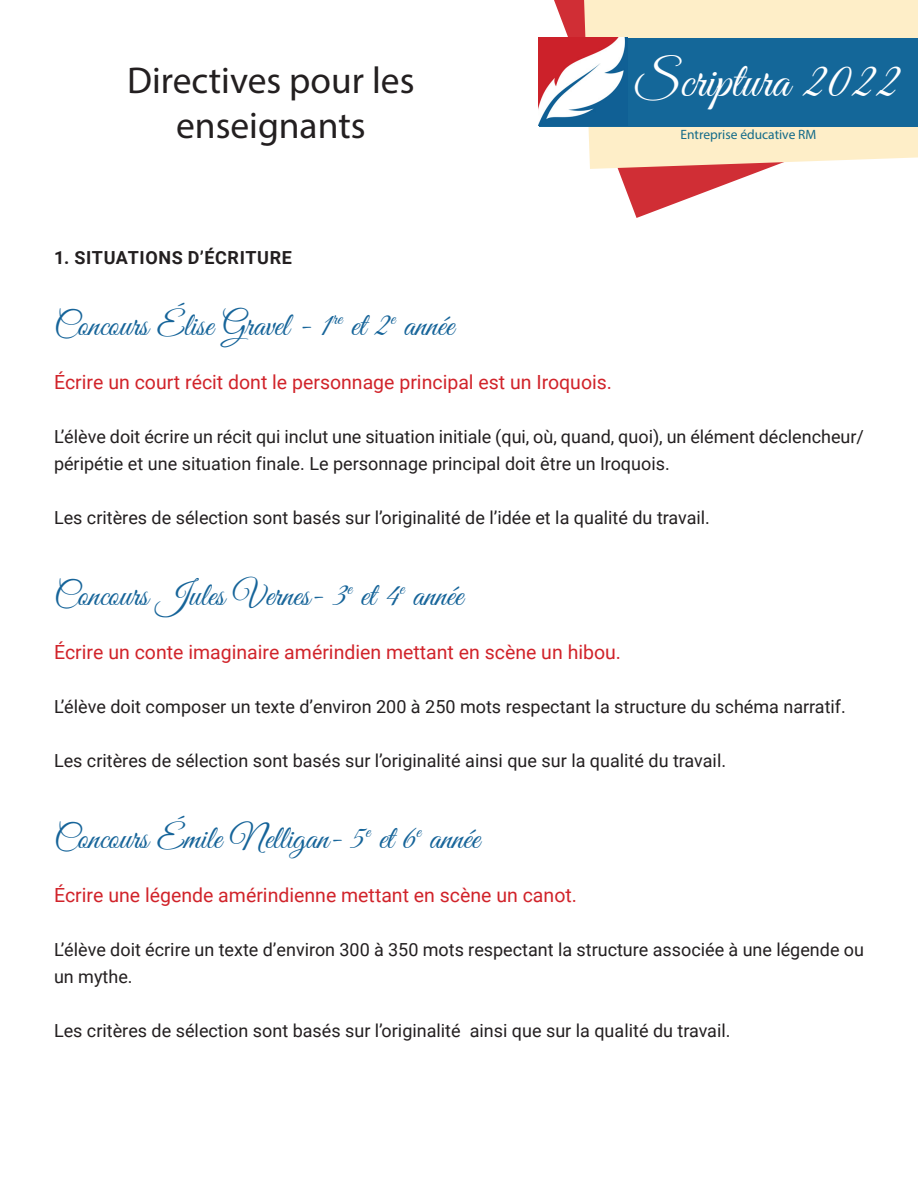
<style>
.page{position:relative;width:918px;height:1188px;background:#fff}
.page>*{position:absolute;margin:0;border:0;box-sizing:border-box;transform-origin:0 0}
.t1{font:49.5px "Great Vibes";color:#fff}
.t2{font:37.5px "Myriad Pro";color:#231f20}
.t3{font:33px "Great Vibes";color:#166499}
.t4{font:19.5px "Roboto";color:#d1232a}
.t5{font:18px/27px "Roboto";color:#231f20}
.t6{font:700 18px "Roboto";letter-spacing:.035em;color:#231f20}
.t7{font:13.5px "Myriad Pro";color:#146b89}
</style>
<div class="page">
<svg style="left:554px;top:0;width:212px;height:218px"></svg>
<svg style="left:584px;top:0;width:334px;height:169px;background:#fceac7"></svg>
<div style="left:539px;top:38px;width:379px;height:89px;background:#146799"></div>
<img style="left:538px;top:38px;width:88px;height:87px">
<p class="t2" style="left:127px;top:58px;width:289px">Directives pour les</p>
<p class="t2" style="left:176px;top:103px;width:191px">enseignants</p>
<p class="t1" style="left:635px;top:50px;width:266px">Scriptura 2022</p>
<p class="t7" style="left:681px;top:126px;width:137px">Entreprise éducative RM</p>
<p class="t6" style="left:54px;top:245px;width:240px">1. SITUATIONS D’ÉCRITURE</p>
<p class="t3" style="left:54px;top:304px;width:401px">Concours Élise Gravel - 1<sup>re</sup> et 2<sup>e</sup> année</p>
<p class="t4" style="left:54px;top:368px;width:560px">Écrire un court récit dont le personnage principal est un Iroquois.</p>
<p class="t5" style="left:54px;top:422px;width:811px">L’élève doit écrire un récit qui inclut une situation initiale (qui, où, quand, quoi), un élément déclencheur/ péripétie et une situation finale. Le personnage principal doit être un Iroquois.</p>
<p class="t5" style="left:54px;top:503px;width:658px">Les critères de sélection sont basés sur l’originalité de l’idée et la qualité du travail.</p>
<p class="t3" style="left:54px;top:574px;width:410px">Concours Jules Vernes- 3<sup>e</sup> et 4<sup>e</sup> année</p>
<p class="t4" style="left:54px;top:638px;width:569px">Écrire un conte imaginaire amérindien mettant en scène un hibou.</p>
<p class="t5" style="left:54px;top:692px;width:793px">L’élève doit composer un texte d’environ 200 à 250 mots respectant la structure du schéma narratif.</p>
<p class="t5" style="left:54px;top:746px;width:674px">Les critères de sélection sont basés sur l’originalité ainsi que sur la qualité du travail.</p>
<p class="t3" style="left:54px;top:817px;width:427px">Concours Émile Nelligan- 5<sup>e</sup> et 6<sup>e</sup> année</p>
<p class="t4" style="left:54px;top:881px;width:524px">Écrire une légende amérindienne mettant en scène un canot.</p>
<p class="t5" style="left:54px;top:935px;width:811px">L’élève doit écrire un texte d’environ 300 à 350 mots respectant la structure associée à une légende ou un mythe.</p>
<p class="t5" style="left:54px;top:1016px;width:678px">Les critères de sélection sont basés sur l’originalité ainsi que sur la qualité du travail.</p>
</div>
